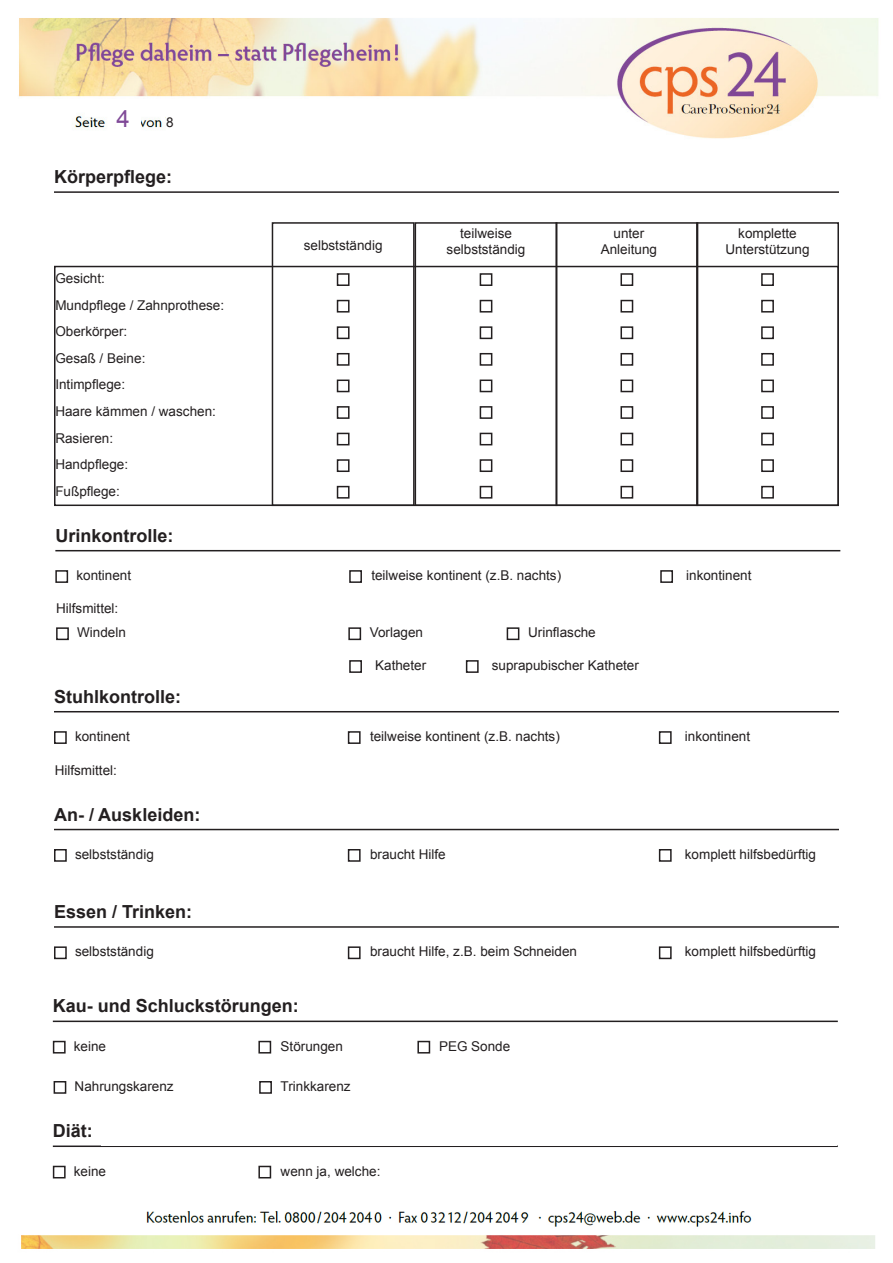
<style>
.page{position:relative;width:893px;height:1263px;background:#fff}
.page>*{position:absolute;margin:0;border:0;box-sizing:border-box;transform-origin:0 0}
.t1{font:24px "Arial";color:#7f4997}
.t2{font:700 18px "Arial";color:#231f20}
.t3{font:13.5px/26.5px "Arial";color:#231f20;text-align:center}
</style>
<div class="page">
<img style="left:19px;top:18px;width:860px;height:121px">
<div style="left:116px;top:106px;width:24px;height:30px;background:#fff"></div>
<div style="left:166px;top:110px;width:24px;height:29px;background:#fff"></div>
<hr style="left:54px;top:191px;width:785px;height:2px;background:#231f20">
<div style="left:480px;top:273px;width:12px;height:13px;border:2px solid #231f20"></div>
<div style="left:480px;top:300px;width:12px;height:13px;border:2px solid #231f20"></div>
<div style="left:480px;top:326px;width:12px;height:13px;border:2px solid #231f20"></div>
<div style="left:480px;top:353px;width:12px;height:13px;border:2px solid #231f20"></div>
<div style="left:480px;top:379px;width:12px;height:13px;border:2px solid #231f20"></div>
<div style="left:480px;top:406px;width:12px;height:13px;border:2px solid #231f20"></div>
<div style="left:480px;top:433px;width:12px;height:12px;border:2px solid #231f20"></div>
<div style="left:480px;top:459px;width:12px;height:13px;border:2px solid #231f20"></div>
<div style="left:480px;top:486px;width:12px;height:13px;border:2px solid #231f20"></div>
<div style="left:620px;top:273px;width:13px;height:13px;border:2px solid #231f20"></div>
<div style="left:620px;top:300px;width:13px;height:13px;border:2px solid #231f20"></div>
<div style="left:620px;top:326px;width:13px;height:13px;border:2px solid #231f20"></div>
<div style="left:620px;top:353px;width:13px;height:13px;border:2px solid #231f20"></div>
<div style="left:620px;top:379px;width:13px;height:13px;border:2px solid #231f20"></div>
<div style="left:620px;top:406px;width:13px;height:13px;border:2px solid #231f20"></div>
<div style="left:620px;top:433px;width:13px;height:12px;border:2px solid #231f20"></div>
<div style="left:620px;top:459px;width:13px;height:13px;border:2px solid #231f20"></div>
<div style="left:620px;top:486px;width:13px;height:13px;border:2px solid #231f20"></div>
<div style="left:761px;top:273px;width:13px;height:13px;border:2px solid #231f20"></div>
<div style="left:761px;top:300px;width:13px;height:13px;border:2px solid #231f20"></div>
<div style="left:761px;top:326px;width:13px;height:13px;border:2px solid #231f20"></div>
<div style="left:761px;top:353px;width:13px;height:13px;border:2px solid #231f20"></div>
<div style="left:761px;top:379px;width:13px;height:13px;border:2px solid #231f20"></div>
<div style="left:761px;top:406px;width:13px;height:13px;border:2px solid #231f20"></div>
<div style="left:761px;top:433px;width:13px;height:12px;border:2px solid #231f20"></div>
<div style="left:761px;top:459px;width:13px;height:13px;border:2px solid #231f20"></div>
<div style="left:761px;top:486px;width:13px;height:13px;border:2px solid #231f20"></div>
<div style="left:337px;top:273px;width:13px;height:13px;border:2px solid #231f20"></div>
<div style="left:337px;top:300px;width:13px;height:13px;border:2px solid #231f20"></div>
<div style="left:337px;top:326px;width:13px;height:13px;border:2px solid #231f20"></div>
<div style="left:337px;top:353px;width:13px;height:13px;border:2px solid #231f20"></div>
<div style="left:337px;top:379px;width:13px;height:13px;border:2px solid #231f20"></div>
<div style="left:337px;top:406px;width:13px;height:13px;border:2px solid #231f20"></div>
<div style="left:337px;top:433px;width:13px;height:12px;border:2px solid #231f20"></div>
<div style="left:337px;top:459px;width:13px;height:13px;border:2px solid #231f20"></div>
<div style="left:337px;top:486px;width:13px;height:13px;border:2px solid #231f20"></div>
<div style="left:696px;top:222px;width:143px;height:284px;border:2px solid #231f20"></div>
<div style="left:555px;top:222px;width:143px;height:284px;border:2px solid #231f20"></div>
<div style="left:415px;top:222px;width:142px;height:284px;border:2px solid #231f20"></div>
<div style="left:272px;top:222px;width:143px;height:284px;border:2px solid #231f20"></div>
<hr style="left:55px;top:550px;width:785px;height:1px;background:#231f20">
<div style="left:55px;top:570px;width:13px;height:13px;border:2px solid #231f20"></div>
<div style="left:349px;top:570px;width:13px;height:13px;border:2px solid #231f20"></div>
<div style="left:660px;top:570px;width:13px;height:13px;border:2px solid #231f20"></div>
<div style="left:56px;top:627px;width:13px;height:13px;border:2px solid #231f20"></div>
<div style="left:348px;top:627px;width:13px;height:13px;border:2px solid #231f20"></div>
<div style="left:507px;top:627px;width:12px;height:13px;border:2px solid #231f20"></div>
<div style="left:349px;top:660px;width:13px;height:13px;border:2px solid #231f20"></div>
<div style="left:466px;top:660px;width:13px;height:13px;border:2px solid #231f20"></div>
<hr style="left:54px;top:711px;width:785px;height:1px;background:#231f20">
<div style="left:54px;top:731px;width:13px;height:13px;border:2px solid #231f20"></div>
<div style="left:348px;top:731px;width:13px;height:13px;border:2px solid #231f20"></div>
<div style="left:659px;top:731px;width:13px;height:13px;border:2px solid #231f20"></div>
<hr style="left:54px;top:829px;width:785px;height:1px;background:#231f20">
<div style="left:54px;top:849px;width:13px;height:13px;border:2px solid #231f20"></div>
<div style="left:348px;top:849px;width:13px;height:13px;border:2px solid #231f20"></div>
<div style="left:659px;top:849px;width:13px;height:13px;border:2px solid #231f20"></div>
<hr style="left:54px;top:926px;width:785px;height:2px;background:#231f20">
<div style="left:54px;top:946px;width:13px;height:13px;border:2px solid #231f20"></div>
<div style="left:348px;top:946px;width:13px;height:13px;border:2px solid #231f20"></div>
<div style="left:659px;top:946px;width:13px;height:13px;border:2px solid #231f20"></div>
<hr style="left:53px;top:1020px;width:785px;height:2px;background:#231f20">
<div style="left:53px;top:1041px;width:13px;height:12px;border:2px solid #231f20"></div>
<div style="left:258px;top:1041px;width:13px;height:12px;border:2px solid #231f20"></div>
<div style="left:417px;top:1041px;width:13px;height:12px;border:2px solid #231f20"></div>
<div style="left:54px;top:1081px;width:12px;height:13px;border:2px solid #231f20"></div>
<div style="left:259px;top:1081px;width:13px;height:13px;border:2px solid #231f20"></div>
<img style="left:21px;top:1211px;width:854px;height:38px">
<hr style="left:53px;top:1145px;width:785px;height:2px;background:#231f20">
<div style="left:53px;top:1166px;width:13px;height:12px;border:2px solid #231f20"></div>
<div style="left:258px;top:1166px;width:13px;height:12px;border:2px solid #231f20"></div>
<h1 class="t1" style="left:116px;top:103px;width:15px">4</h1>
<p class="t3" style="left:166px;top:109px;width:9px">8</p>
<h2 class="t2" style="left:54px;top:165px;width:120px">Körperpflege:</h2>
<p class="t3" style="left:55px;top:265px;width:170px;text-align:left">Gesicht:<br>Mundpflege / Zahnprothese:<br>Oberkörper:<br>Gesaß / Beine:<br>Intimpflege:<br>Haare kämmen / waschen:<br>Rasieren:<br>Handpflege:<br>Fußpflege:</p>
<p class="t3" style="left:304px;top:232px;width:80px">selbstständig</p>
<p class="t3" style="left:447px;top:225px;width:80px;line-height:16.2px">teilweise selbstständig</p>
<p class="t3" style="left:601px;top:225px;width:58px;line-height:16.2px">unter<br>Anleitung</p>
<p class="t3" style="left:725px;top:225px;width:86px;line-height:16.2px">komplette<br>Unterstützung</p>
<h2 class="t2" style="left:55px;top:523px;width:120px">Urinkontrolle:</h2>
<p class="t3" style="left:76px;top:562px;width:56px">kontinent</p>
<p class="t3" style="left:371px;top:562px;width:191px">teilweise kontinent (z.B. nachts)</p>
<p class="t3" style="left:686px;top:562px;width:67px">inkontinent</p>
<p class="t3" style="left:77px;top:596px;width:50px;line-height:24.3px;text-align:left;text-indent:-21px">Hilfsmittel:<br>Windeln</p>
<p class="t3" style="left:370px;top:619px;width:55px">Vorlagen</p>
<p class="t3" style="left:528px;top:619px;width:69px">Urinflasche</p>
<p class="t3" style="left:375px;top:652px;width:53px">Katheter</p>
<p class="t3" style="left:492px;top:652px;width:149px">suprapubischer Katheter</p>
<h2 class="t2" style="left:54px;top:684px;width:129px">Stuhlkontrolle:</h2>
<p class="t3" style="left:75px;top:723px;width:56px">kontinent</p>
<p class="t3" style="left:370px;top:723px;width:191px">teilweise kontinent (z.B. nachts)</p>
<p class="t3" style="left:685px;top:723px;width:67px">inkontinent</p>
<p class="t3" style="left:55px;top:757px;width:64px">Hilfsmittel:</p>
<h2 class="t2" style="left:54px;top:802px;width:148px">An- / Auskleiden:</h2>
<p class="t3" style="left:75px;top:841px;width:80px">selbstständig</p>
<p class="t3" style="left:370px;top:841px;width:77px">braucht Hilfe</p>
<p class="t3" style="left:685px;top:841px;width:133px">komplett hilfsbedürftig</p>
<h2 class="t2" style="left:54px;top:900px;width:140px">Essen / Trinken:</h2>
<p class="t3" style="left:75px;top:938px;width:80px">selbstständig</p>
<p class="t3" style="left:370px;top:938px;width:209px">braucht Hilfe, z.B. beim Schneiden</p>
<p class="t3" style="left:685px;top:938px;width:133px">komplett hilfsbedürftig</p>
<h2 class="t2" style="left:53px;top:994px;width:248px">Kau- und Schluckstörungen:</h2>
<p class="t3" style="left:74px;top:1033px;width:34px">keine</p>
<p class="t3" style="left:281px;top:1033px;width:64px">Störungen</p>
<p class="t3" style="left:439px;top:1033px;width:73px">PEG Sonde</p>
<p class="t3" style="left:75px;top:1073px;width:101px">Nahrungskarenz</p>
<p class="t3" style="left:281px;top:1073px;width:72px">Trinkkarenz</p>
<h2 class="t2" style="left:53px;top:1119px;width:41px">Diät:</h2>
<p class="t3" style="left:74px;top:1158px;width:34px">keine</p>
<p class="t3" style="left:281px;top:1158px;width:101px">wenn ja, welche:</p>
</div>
